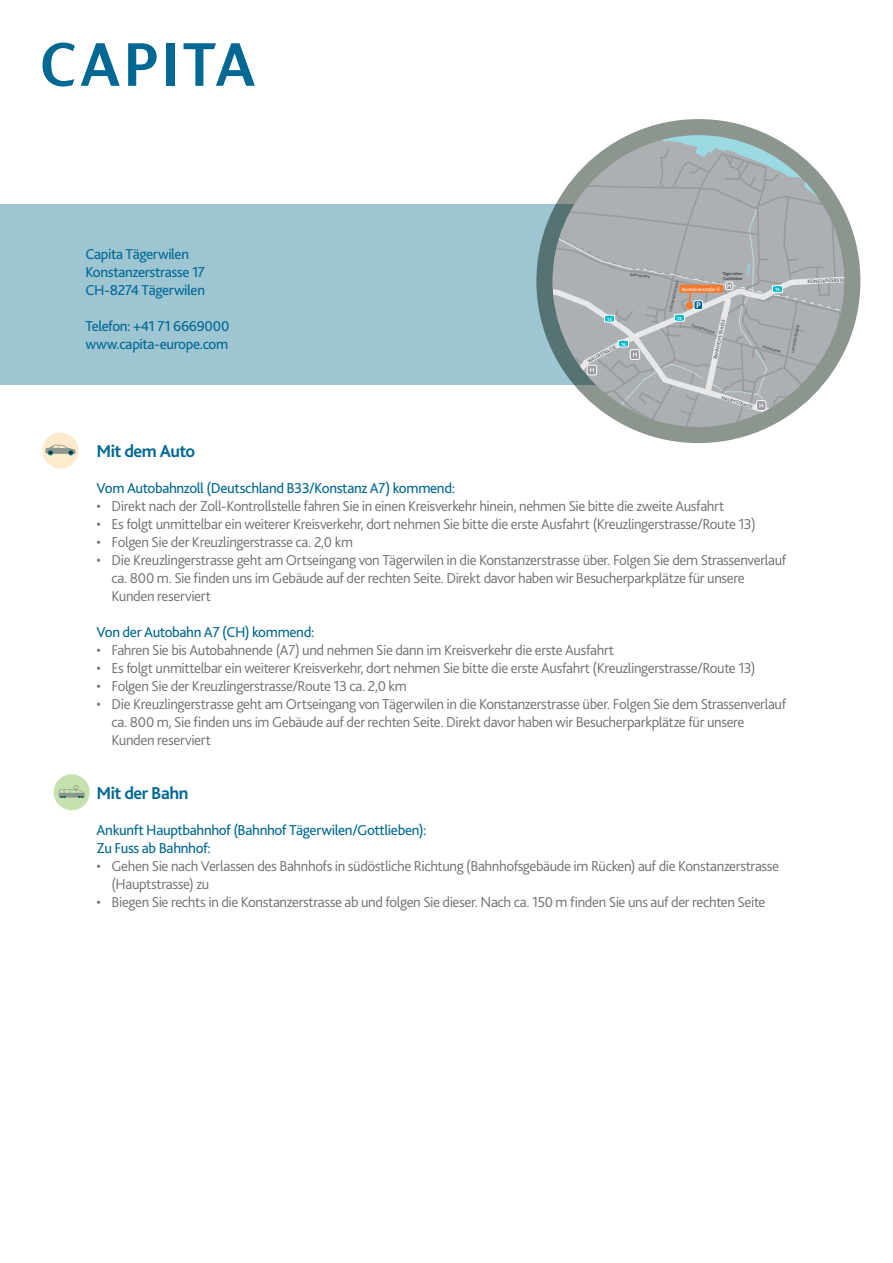
<style>
.page{position:relative;width:893px;height:1263px;background:#fff}
.page>*{position:absolute;margin:0;border:0;box-sizing:border-box;transform-origin:0 0}
.t1{font:700 18px "Bliss 2";letter-spacing:-.03em;color:#006893}
.t2{font:300 15px/18px "Bliss 2";letter-spacing:-.025em;color:#6c6f73}
.t3{font:15px/18px "Bliss 2";letter-spacing:-.025em;color:#006893}
.t4{font:4.95px "Bliss 2";color:#424346}
.t5{font:4.95px "Bliss 2";letter-spacing:-.025em;color:#fff}
.t6{font:700 4.65px "Bliss 2";color:#fff}
.t7{font:4.35px "Bliss 2";color:#424346}
.t8{font:700 4.35px/5.2px "Bliss 2";letter-spacing:-.025em;color:#424346}
</style>
<div class="page">
<div style="left:43px;top:432px;width:36px;height:36px;background:#feebcd;border-radius:50%"></div>
<svg style="left:45px;top:445px;width:31px;height:10px"></svg>
<div style="left:0;top:205px;width:724px;height:180px;background:#9dc5d2"></div>
<svg style="left:536px;top:119px;width:324px;height:324px;background:#7e8e88"></svg>
<svg style="left:553px;top:135px;width:291px;height:292px;background:#b1b6b7"></svg>
<svg style="left:128px;top:43px;width:29px;height:43px"></svg>
<div style="left:166px;top:43px;width:8px;height:43px;background:#006893"></div>
<svg style="left:43px;top:43px;width:32px;height:44px"></svg>
<svg style="left:81px;top:43px;width:39px;height:43px"></svg>
<svg style="left:184px;top:43px;width:71px;height:43px"></svg>
<div style="left:54px;top:774px;width:36px;height:36px;background:#c6e1ae;border-radius:50%"></div>
<svg style="left:59px;top:785px;width:26px;height:13px"></svg>
<p class="t3" style="left:85px;top:244px;width:121px">Capita Tägerwilen<br>Konstanzerstrasse 17<br>CH-8274 Tägerwilen</p>
<p class="t3" style="left:85px;top:316px;width:146px">Telefon: +41 71 6669000 www.capita-europe.com</p>
<p class="t7" style="left:630px;top:272px;width:22px;rotate:6deg">Bahnstrasse</p>
<p class="t8" style="left:722px;top:271px;width:22px">Tägerwilen-<br>Gottlieben</p>
<p class="t7" style="left:668px;top:311px;width:33px;rotate:-77deg">Lohstampfestrasse</p>
<p class="t5" style="left:682px;top:286px;width:40px">Konstanzerstraße 17</p>
<p class="t6" style="left:775px;top:287px;width:6px">13</p>
<p class="t4" style="left:808px;top:279px;width:49px;rotate:-3deg">Konstanzerstrasse</p>
<p class="t6" style="left:607px;top:316px;width:6px">13</p>
<p class="t6" style="left:621px;top:341px;width:6px">16</p>
<p class="t4" style="left:586px;top:359px;width:34px;rotate:-28deg">WÄLDIstrasse</p>
<p class="t6" style="left:677px;top:316px;width:6px">13</p>
<p class="t4" style="left:712px;top:358px;width:42px;rotate:-78deg">Bahnhofstrasse</p>
<p class="t4" style="left:723px;top:394px;width:34px;rotate:18deg">hauptstrasse</p>
<p class="t7" style="left:692px;top:322px;width:26px;rotate:18deg">sonnenstrasse</p>
<p class="t7" style="left:763px;top:344px;width:21px;rotate:15deg">poststrasse</p>
<p class="t7" style="left:790px;top:352px;width:30px;rotate:-79deg">unterdorfstrasse</p>
<p class="t1" style="left:97px;top:439px;width:100px">Mit dem Auto</p>
<p class="t3" style="left:97px;top:478px;width:360px">Vom Autobahnzoll (Deutschland B33/Konstanz A7) kommend:</p>
<p class="t2" style="left:97px;top:496px;width:629px">• Direkt nach der Zoll-Kontrollstelle fahren Sie in einen Kreisverkehr hinein, nehmen Sie bitte die zweite Ausfahrt</p>
<p class="t2" style="left:97px;top:514px;width:661px">• Es folgt unmittelbar ein weiterer Kreisverkehr, dort nehmen Sie bitte die erste Ausfahrt (Kreuzlingerstrasse/Route 13)</p>
<p class="t2" style="left:96px;top:532px;width:258px">• Folgen Sie der Kreuzlingerstrasse ca. 2,0 km</p>
<p class="t2" style="left:111px;top:550px;width:676px;text-indent:-15px">• Die Kreuzlingerstrasse geht am Ortseingang von Tägerwilen in die Konstanzerstrasse über. Folgen Sie dem Strassenverlauf ca. 800 m. Sie finden uns im Gebäude auf der rechten Seite. Direkt davor haben wir Besucherparkplätze für unsere<br>Kunden reserviert</p>
<p class="t3" style="left:96px;top:622px;width:219px">Von der Autobahn A7 (CH) kommend:</p>
<p class="t2" style="left:96px;top:640px;width:519px">• Fahren Sie bis Autobahnende (A7) und nehmen Sie dann im Kreisverkehr die erste Ausfahrt</p>
<p class="t2" style="left:96px;top:658px;width:661px">• Es folgt unmittelbar ein weiterer Kreisverkehr, dort nehmen Sie bitte die erste Ausfahrt (Kreuzlingerstrasse/Route 13)</p>
<p class="t2" style="left:96px;top:676px;width:312px">• Folgen Sie der Kreuzlingerstrasse/Route 13 ca. 2,0 km</p>
<p class="t2" style="left:111px;top:694px;width:676px;text-indent:-15px">• Die Kreuzlingerstrasse geht am Ortseingang von Tägerwilen in die Konstanzerstrasse über. Folgen Sie dem Strassenverlauf ca. 800 m, Sie finden uns im Gebäude auf der rechten Seite. Direkt davor haben wir Besucherparkplätze für unsere<br>Kunden reserviert</p>
<p class="t1" style="left:97px;top:781px;width:93px">Mit der Bahn</p>
<p class="t3" style="left:97px;top:820px;width:331px">Ankunft Hauptbahnhof (Bahnhof Tägerwilen/Gottlieben):<br>Zu Fuss ab Bahnhof:</p>
<p class="t2" style="left:112px;top:856px;width:669px;text-indent:-15px">• Gehen Sie nach Verlassen des Bahnhofs in südöstliche Richtung (Bahnhofsgebäude im Rücken) auf die Konstanzerstrasse (Hauptstrasse) zu</p>
<p class="t2" style="left:97px;top:892px;width:670px">• Biegen Sie rechts in die Konstanzerstrasse ab und folgen Sie dieser. Nach ca. 150 m finden Sie uns auf der rechten Seite</p>
</div>
